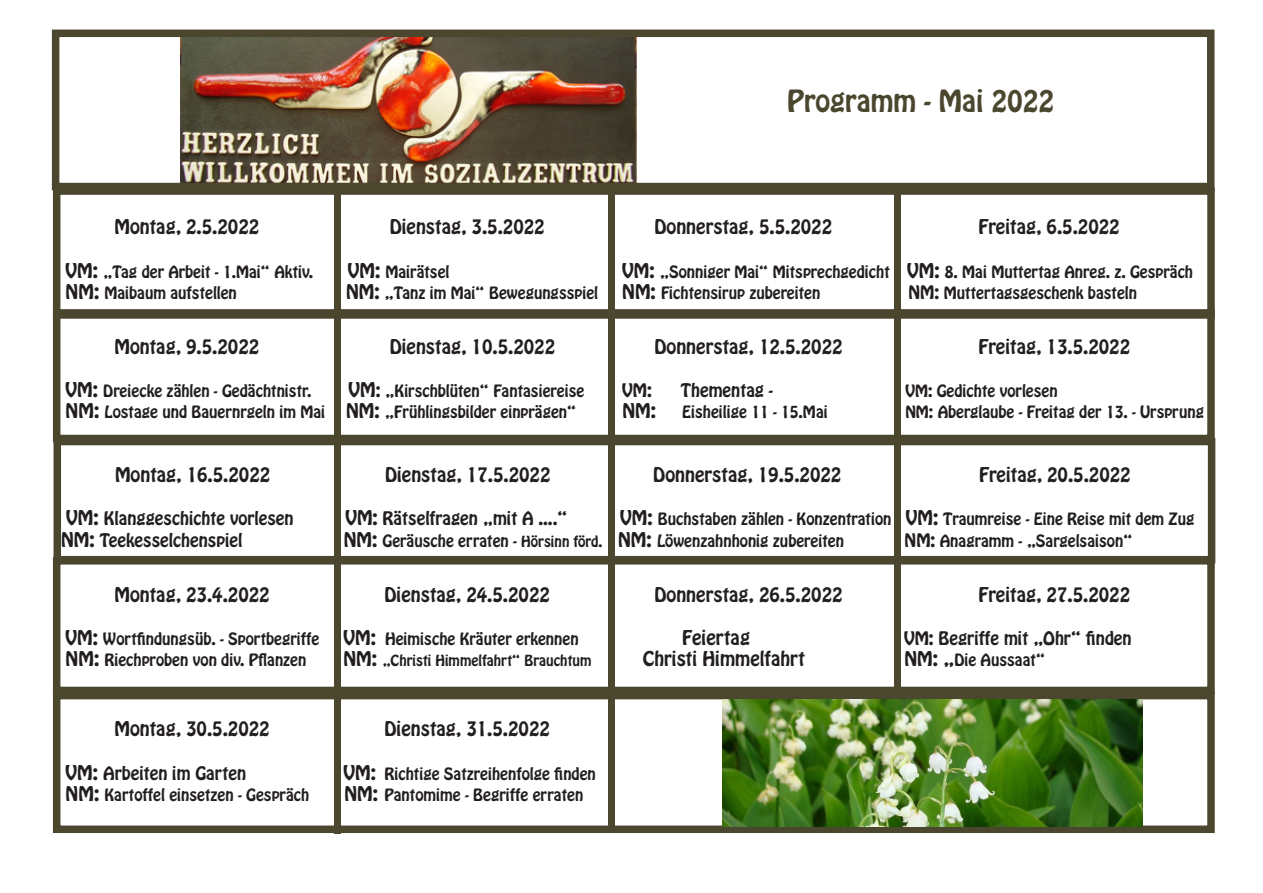
<style>
.page{position:relative;width:1263px;height:893px;background:#fff}
.page>*{position:absolute;margin:0;border:0;box-sizing:border-box;transform-origin:0 0}
.t1{font:27px "Hobo Std";color:#4a472e}
.t2{font:18px "Hobo Std";color:#231f20}
.t3{font:16.5px "Hobo Std";color:#231f20}
.t4{font:15px "Hobo Std";color:#231f20}
.t5{font:13.5px "Hobo Std";color:#231f20}
.s1{font-size:18px}
.s2{font-size:16.5px}
.s3{font-size:13.5px}
</style>
<div class="page">
<img style="left:51px;top:33px;width:586px;height:154px">
<div style="left:334px;top:191px;width:6px;height:643px;background:#4a472e"></div>
<div style="left:894px;top:188px;width:6px;height:643px;background:#4a472e"></div>
<div style="left:52px;top:30px;width:1162px;height:160px;border:8px solid #4a472e"></div>
<div style="left:53px;top:187px;width:1162px;height:132px;border:8px solid #4a472e"></div>
<div style="left:53px;top:309px;width:1162px;height:133px;border:8px solid #4a472e"></div>
<div style="left:54px;top:438px;width:1161px;height:125px;border:8px solid #4a472e"></div>
<div style="left:53px;top:557px;width:1162px;height:137px;border:8px solid #4a472e"></div>
<div style="left:53px;top:692px;width:1162px;height:141px;border:8px solid #4a472e"></div>
<div style="left:608px;top:188px;width:6px;height:643px;background:#4a472e"></div>
<img style="left:723px;top:699px;width:419px;height:127px">
<p class="t1" style="left:787px;top:82px;width:268px">Programm - Mai 2022</p>
<p class="t2" style="left:114px;top:214px;width:146px">Montag, 2.5.2022</p>
<p class="t2" style="left:390px;top:214px;width:156px">Dienstag, 3.5.2022</p>
<p class="t2" style="left:654px;top:214px;width:179px">Donnerstag, 5.5.2022</p>
<p class="t2" style="left:978px;top:214px;width:143px">Freitag, 6.5.2022</p>
<p class="t4" style="left:66px;top:261px;width:249px"><span class="s1">VM:</span> „Tag der Arbeit - 1.Mai“ Aktiv.</p>
<p class="t4" style="left:348px;top:261px;width:103px"><span class="s1">VM:</span> Mairätsel</p>
<p class="t4" style="left:622px;top:261px;width:572px"><span class="s1">VM:</span> „Sonniger Mai“ Mitsprechgedicht <span class="s1">VM:</span> 8. Mai Muttertag Anreg. z. Gespräch</p>
<p class="t4" style="left:66px;top:283px;width:173px"><span class="s1">NM:</span> Maibaum aufstellen</p>
<p class="t4" style="left:346px;top:283px;width:253px"><span class="s1">NM:</span> „Tanz im Mai“ Bewegungsspiel</p>
<p class="t4" style="left:622px;top:283px;width:200px"><span class="s1">NM:</span> Fichtensirup zubereiten</p>
<p class="t4" style="left:908px;top:283px;width:230px"><span class="s2">NM:</span> Muttertagsgeschenk basteln</p>
<p class="t2" style="left:114px;top:334px;width:146px">Montag, 9.5.2022</p>
<p class="t2" style="left:390px;top:334px;width:167px">Dienstag, 10.5.2022</p>
<p class="t2" style="left:654px;top:334px;width:190px">Donnerstag, 12.5.2022</p>
<p class="t2" style="left:978px;top:334px;width:153px">Freitag, 13.5.2022</p>
<p class="t4" style="left:66px;top:380px;width:247px"><span class="s1">VM:</span> Dreiecke zählen - Gedächtnistr.</p>
<p class="t4" style="left:349px;top:380px;width:237px"><span class="s1">VM</span><span class="s2">:</span> „Kirschblüten“ Fantasiereise</p>
<p class="t3" style="left:622px;top:379px;width:31px">VM:</p>
<p class="t3" style="left:681px;top:379px;width:94px">Thementag -</p>
<p class="t4" style="left:905px;top:380px;width:154px">VM: Gedichte vorlesen</p>
<p class="t4" style="left:66px;top:402px;width:512px"><span class="s1">NM:</span> Lostage und Bauernrgeln im Mai <span class="s1">NM:</span> „Frühlingsbilder einprägen“</p>
<p class="t2" style="left:622px;top:399px;width:35px">NM:</p>
<p class="t4" style="left:682px;top:402px;width:147px">Eisheilige 11 - 15.Mai</p>
<p class="t4" style="left:905px;top:402px;width:300px">NM: Aberglaube - Freitag der 13. - Ursprung</p>
<p class="t2" style="left:115px;top:462px;width:157px">Montag, 16.5.2022</p>
<p class="t2" style="left:385px;top:462px;width:167px">Dienstag, 17.5.2022</p>
<p class="t2" style="left:653px;top:462px;width:190px">Donnerstag, 19.5.2022</p>
<p class="t2" style="left:979px;top:462px;width:153px">Freitag, 20.5.2022</p>
<p class="t3" style="left:66px;top:507px;width:229px"><span class="s1">VM:</span> Klanggeschichte vorlesen</p>
<p class="t3" style="left:345px;top:507px;width:224px"><span class="s1">VM:</span> Rätselfragen „mit A ....“</p>
<p class="t4" style="left:620px;top:509px;width:576px"><span class="s1">VM:</span> Buchstaben zählen - Konzentration <span class="s1">VM:</span> Traumreise - Eine Reise mit dem Zug</p>
<p class="t3" style="left:61px;top:529px;width:183px"><span class="s1">NM:</span> Teekesselchenspiel</p>
<p class="t4" style="left:344px;top:530px;width:502px"><span class="s1">NM:</span> Geräusche erraten - <span class="s3">Hörsinn förd.</span> <span class="s1">NM:</span> Löwenzahnhonig zubereiten</p>
<p class="t4" style="left:905px;top:530px;width:229px"><span class="s2">NM:</span> Anagramm - „Sargelsaison“</p>
<p class="t2" style="left:114px;top:582px;width:157px">Montag, 23.4.2022</p>
<p class="t2" style="left:384px;top:582px;width:167px">Dienstag, 24.5.2022</p>
<p class="t2" style="left:654px;top:582px;width:190px">Donnerstag, 26.5.2022</p>
<p class="t2" style="left:978px;top:582px;width:153px">Freitag, 27.5.2022</p>
<p class="t4" style="left:66px;top:628px;width:255px"><span class="s1">VM:</span> Wortfindungsüb. - Sportbegriffe</p>
<p class="t4" style="left:343px;top:628px;width:237px"><span class="s1">VM:</span> Heimische Kräuter erkennen</p>
<p class="t2" style="left:682px;top:625px;width:69px">Feiertag</p>
<p class="t3" style="left:904px;top:626px;width:229px">VM: Begriffe mit „Ohr“ finden</p>
<p class="t4" style="left:66px;top:650px;width:242px"><span class="s1">NM:</span> Riechproben von div. Pflanzen</p>
<p class="t5" style="left:343px;top:651px;width:249px"><span class="s1">NM:</span> „Christi Himmelfahrt“ Brauchtum</p>
<p class="t2" style="left:643px;top:646px;width:164px">Christi Himmelfahrt</p>
<p class="t4" style="left:904px;top:650px;width:142px"><span class="s1">NM: „</span>Die Aussaat“</p>
<p class="t2" style="left:114px;top:716px;width:157px">Montag, 30.5.2022</p>
<p class="t2" style="left:384px;top:716px;width:167px">Dienstag, 31.5.2022</p>
<p class="t3" style="left:66px;top:761px;width:182px"><span class="s1">VM:</span> Arbeiten im Garten</p>
<p class="t4" style="left:343px;top:763px;width:254px"><span class="s1">VM:</span> Richtige Satzreihenfolge finden</p>
<p class="t4" style="left:66px;top:785px;width:245px"><span class="s1">NM:</span> Kartoffel einsetzen - Gespräch</p>
<p class="t4" style="left:344px;top:785px;width:240px"><span class="s1">NM:</span> Pantomime - Begriffe erraten</p>
</div>
